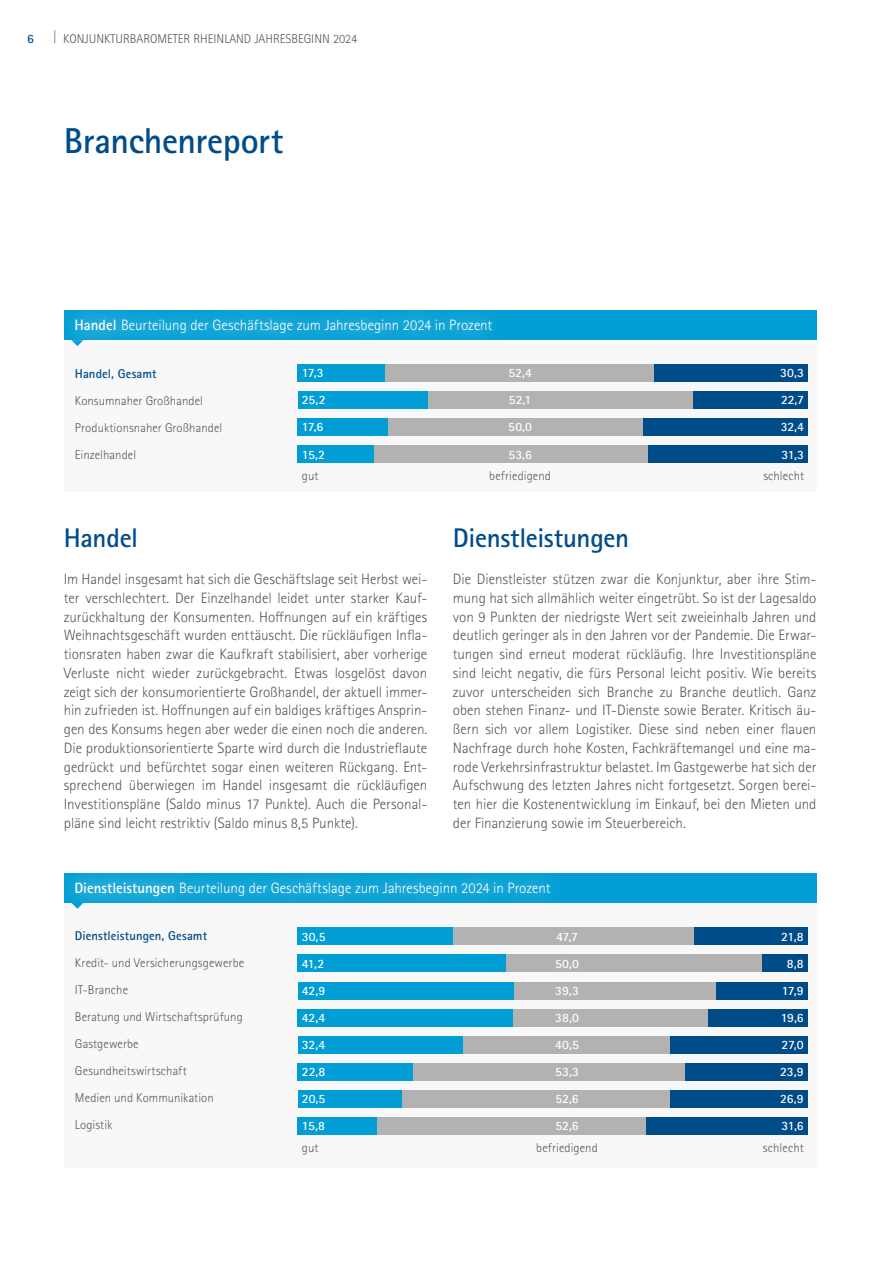
<style>
.page{position:relative;width:893px;height:1263px;background:#fff}
.page>*{position:absolute;margin:0;border:0;box-sizing:border-box;transform-origin:0 0}
.t1{font:700 36px "Rotis Sans Serif Pro";letter-spacing:-.01em;color:#004c89}
.t2{font:700 27px "Rotis Sans Serif Pro";letter-spacing:-.015em;color:#004c89}
.t3{font:300 15px/18.8px "Rotis Sans Serif Pro";color:#575756;text-align:justify}
.t4{font:300 15px "Rotis Sans Serif Pro";color:#fff}
.t5{font:300 12.75px/27px "Rotis Sans Serif Pro";letter-spacing:.005em;color:#575756}
.t6{font:700 12.75px "Rotis Sans Serif Pro";letter-spacing:-.01em;color:#fff}
.t7{font:700 12.75px "Rotis Sans Serif Pro";letter-spacing:.005em;color:#004c89}
.s1{font-weight:700}
</style>
<div class="page">
<div style="left:64px;top:884px;width:752px;height:283px;background:#f8f8f8"></div>
<div style="left:759px;top:955px;width:49px;height:17px;background:#004c89"></div>
<div style="left:298px;top:955px;width:209px;height:17px;background:#009ed4"></div>
<div style="left:507px;top:955px;width:255px;height:17px;background:#b2b2b2"></div>
<div style="left:64px;top:312px;width:752px;height:179px;background:#f8f8f8"></div>
<div style="left:643px;top:418px;width:165px;height:17px;background:#004c89"></div>
<div style="left:388px;top:418px;width:255px;height:17px;background:#b2b2b2"></div>
<div style="left:298px;top:418px;width:90px;height:17px;background:#009ed4"></div>
<div style="left:691px;top:391px;width:117px;height:17px;background:#004c89"></div>
<div style="left:427px;top:391px;width:266px;height:17px;background:#b2b2b2"></div>
<div style="left:298px;top:391px;width:129px;height:17px;background:#009ed4"></div>
<div style="left:647px;top:445px;width:161px;height:17px;background:#004c89"></div>
<div style="left:374px;top:445px;width:273px;height:17px;background:#b2b2b2"></div>
<div style="left:298px;top:445px;width:76px;height:17px;background:#009ed4"></div>
<div style="left:653px;top:364px;width:155px;height:17px;background:#004c89"></div>
<div style="left:384px;top:364px;width:270px;height:17px;background:#b2b2b2"></div>
<div style="left:298px;top:364px;width:87px;height:17px;background:#009ed4"></div>
<div style="left:64px;top:310px;width:752px;height:30px;background:#009ed4"></div>
<div style="left:50px;top:293px;width:466px;height:65px;background:#fff"></div>
<div style="left:57px;top:301px;width:452px;height:50px;background:#fff;opacity:.75"></div>
<div style="left:669px;top:1036px;width:139px;height:17px;background:#004c89"></div>
<div style="left:463px;top:1036px;width:207px;height:17px;background:#b2b2b2"></div>
<div style="left:298px;top:1036px;width:165px;height:17px;background:#009ed4"></div>
<div style="left:683px;top:1063px;width:125px;height:17px;background:#004c89"></div>
<div style="left:413px;top:1063px;width:272px;height:17px;background:#b2b2b2"></div>
<div style="left:298px;top:1063px;width:115px;height:17px;background:#009ed4"></div>
<div style="left:645px;top:1117px;width:163px;height:17px;background:#004c89"></div>
<div style="left:377px;top:1117px;width:268px;height:17px;background:#b2b2b2"></div>
<div style="left:298px;top:1117px;width:79px;height:17px;background:#009ed4"></div>
<div style="left:669px;top:1090px;width:139px;height:17px;background:#004c89"></div>
<div style="left:401px;top:1090px;width:269px;height:17px;background:#b2b2b2"></div>
<div style="left:298px;top:1090px;width:103px;height:17px;background:#009ed4"></div>
<div style="left:694px;top:928px;width:114px;height:17px;background:#004c89"></div>
<div style="left:452px;top:928px;width:242px;height:17px;background:#b2b2b2"></div>
<div style="left:298px;top:928px;width:155px;height:17px;background:#009ed4"></div>
<div style="left:708px;top:1009px;width:100px;height:17px;background:#004c89"></div>
<div style="left:512px;top:1009px;width:196px;height:17px;background:#b2b2b2"></div>
<div style="left:298px;top:1009px;width:215px;height:17px;background:#009ed4"></div>
<div style="left:716px;top:982px;width:92px;height:17px;background:#004c89"></div>
<div style="left:298px;top:982px;width:216px;height:17px;background:#009ed4"></div>
<div style="left:514px;top:982px;width:202px;height:17px;background:#b2b2b2"></div>
<div style="left:64px;top:873px;width:752px;height:30px;background:#009ed4"></div>
<div style="left:50px;top:856px;width:524px;height:65px;background:#fff"></div>
<div style="left:57px;top:864px;width:511px;height:50px;background:#fff;opacity:.75"></div>
<p class="t7" style="left:27px;top:30px;width:8px">6</p>
<p class="t5" style="left:53px;top:25px;width:306px">| KONJUNKTURBAROMETER RHEINLAND JAHRESBEGINN 2024</p>
<h1 class="t1" style="left:64px;top:118px;width:221px">Branchenreport</h1>
<p class="t4" style="left:74px;top:317px;width:419px"><span class="s1">Handel</span> Beurteilung der Geschäftslage zum Jahresbeginn 2024 in Prozent</p>
<p class="t7" style="left:75px;top:365px;width:83px">Handel, Gesamt</p>
<p class="t5" style="left:75px;top:387px;width:149px">Konsumnaher Großhandel<br>Produktionsnaher Großhandel<br>Einzelhandel</p>
<p class="t6" style="left:302px;top:365px;width:23px">17,3</p>
<p class="t6" style="left:508px;top:365px;width:25px">52,4</p>
<p class="t6" style="left:780px;top:365px;width:25px">30,3</p>
<p class="t6" style="left:302px;top:392px;width:25px">25,2</p>
<p class="t6" style="left:509px;top:392px;width:24px">52,1</p>
<p class="t6" style="left:781px;top:392px;width:25px">22,7</p>
<p class="t6" style="left:302px;top:419px;width:23px">17,6</p>
<p class="t6" style="left:508px;top:419px;width:25px">50,0</p>
<p class="t6" style="left:781px;top:419px;width:25px">32,4</p>
<p class="t6" style="left:302px;top:446px;width:25px">15,2</p>
<p class="t6" style="left:508px;top:446px;width:25px">53,6</p>
<p class="t6" style="left:781px;top:446px;width:24px">31,3</p>
<p class="t5" style="left:302px;top:463px;width:18px">gut</p>
<p class="t5" style="left:489px;top:463px;width:63px">befriedigend</p>
<p class="t5" style="left:763px;top:463px;width:42px">schlecht</p>
<h2 class="t2" style="left:64px;top:520px;width:76px">Handel</h2>
<p class="t3" style="left:64px;top:570px;width:365px">Im Handel insgesamt hat sich die Geschäftslage seit Herbst wei&shy;ter verschlechtert. Der Einzelhandel leidet unter starker Kauf&shy;zurückhaltung der Konsumenten. Hoffnungen auf ein kräftiges Weihnachtsgeschäft wurden enttäuscht. Die rückläufigen Infla&shy;tionsraten haben zwar die Kaufkraft stabilisiert, aber vorherige Verluste nicht wieder zurückgebracht. Etwas losgelöst davon zeigt sich der konsumorientierte Großhandel, der aktuell immer&shy;hin zufrieden ist. Hoffnungen auf ein baldiges kräftiges Ansprin&shy;gen des Konsums hegen aber weder die einen noch die anderen.<br>Die produktionsorientierte Sparte wird durch die Industrieflaute gedrückt und befürchtet sogar einen weiteren Rückgang. Ent&shy;sprechend überwiegen im Handel insgesamt die rückläufigen Investitionspläne (Saldo minus 17 Punkte). Auch die Personal&shy;pläne sind leicht restriktiv (Saldo minus 8,5 Punkte).</p>
<h2 class="t2" style="left:453px;top:520px;width:178px">Dienstleistungen</h2>
<p class="t3" style="left:453px;top:570px;width:365px">Die Dienstleister stützen zwar die Konjunktur, aber ihre Stim&shy;mung hat sich allmählich weiter eingetrübt. So ist der Lagesaldo von 9 Punkten der niedrigste Wert seit zweieinhalb Jahren und deutlich geringer als in den Jahren vor der Pandemie. Die Erwar&shy;tungen sind erneut moderat rückläufig. Ihre Investitionspläne sind leicht negativ, die fürs Personal leicht positiv. Wie bereits zuvor unterscheiden sich Branche zu Branche deutlich. Ganz oben stehen Finanz- und IT-Dienste sowie Berater. Kritisch äu&shy;ßern sich vor allem Logistiker. Diese sind neben einer flauen Nachfrage durch hohe Kosten, Fachkräftemangel und eine ma&shy;rode Verkehrsinfrastruktur belastet. Im Gastgewerbe hat sich der Aufschwung des letzten Jahres nicht fortgesetzt. Sorgen berei&shy;ten hier die Kostenentwicklung im Einkauf, bei den Mieten und der Finanzierung sowie im Steuerbereich.</p>
<p class="t4" style="left:74px;top:879px;width:478px"><span class="s1">Dienstleistungen</span> Beurteilung der Geschäftslage zum Jahresbeginn 2024 in Prozent</p>
<p class="t7" style="left:75px;top:928px;width:134px">Dienstleistungen, Gesamt</p>
<p class="t5" style="left:75px;top:949px;width:171px">Kredit- und Versicherungsgewerbe<br>IT-Branche<br>Beratung und Wirtschaftsprüfung<br>Gastgewerbe<br>Gesundheitswirtschaft<br>Medien und Kommunikation<br>Logistik</p>
<p class="t6" style="left:302px;top:928px;width:25px">30,5</p>
<p class="t6" style="left:556px;top:928px;width:23px">47,7</p>
<p class="t6" style="left:781px;top:928px;width:24px">21,8</p>
<p class="t6" style="left:302px;top:955px;width:24px">41,2</p>
<p class="t6" style="left:555px;top:955px;width:25px">50,0</p>
<p class="t6" style="left:787px;top:955px;width:18px">8,8</p>
<p class="t6" style="left:302px;top:982px;width:25px">42,9</p>
<p class="t6" style="left:555px;top:982px;width:25px">39,3</p>
<p class="t6" style="left:782px;top:982px;width:23px">17,9</p>
<p class="t6" style="left:302px;top:1009px;width:25px">42,4</p>
<p class="t6" style="left:555px;top:1009px;width:25px">38,0</p>
<p class="t6" style="left:781px;top:1009px;width:24px">19,6</p>
<p class="t6" style="left:302px;top:1036px;width:25px">32,4</p>
<p class="t6" style="left:555px;top:1036px;width:25px">40,5</p>
<p class="t6" style="left:781px;top:1036px;width:24px">27,0</p>
<p class="t6" style="left:302px;top:1064px;width:25px">22,8</p>
<p class="t6" style="left:555px;top:1064px;width:25px">53,3</p>
<p class="t6" style="left:780px;top:1064px;width:25px">23,9</p>
<p class="t6" style="left:302px;top:1091px;width:25px">20,5</p>
<p class="t6" style="left:555px;top:1091px;width:25px">52,6</p>
<p class="t6" style="left:780px;top:1091px;width:25px">26,9</p>
<p class="t6" style="left:302px;top:1118px;width:25px">15,8</p>
<p class="t6" style="left:555px;top:1118px;width:25px">52,6</p>
<p class="t6" style="left:781px;top:1118px;width:24px">31,6</p>
<p class="t5" style="left:302px;top:1134px;width:18px">gut</p>
<p class="t5" style="left:536px;top:1134px;width:63px">befriedigend</p>
<p class="t5" style="left:763px;top:1134px;width:42px">schlecht</p>
</div>
